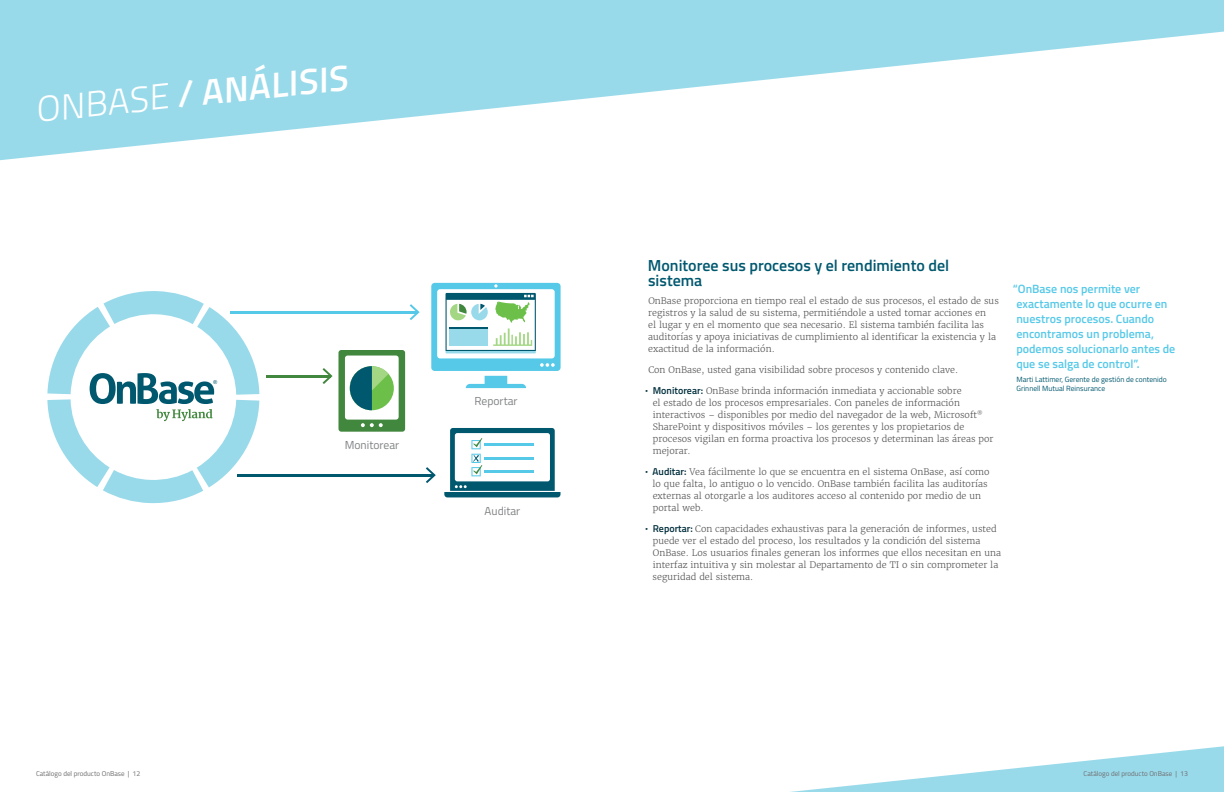
<style>
.page{position:relative;width:1224px;height:792px;background:#fff}
.page>*{position:absolute;margin:0;border:0;box-sizing:border-box;transform-origin:0 0}
.t1{font:600 36px "Titillium";color:#fff}
.t2{font:300 36px "Titillium";color:#fff}
.t3{font:600 16px/15px "Titillium";color:#00586f}
.t4{font:600 12px/15px "Titillium";color:#57c9e8}
.t5{font:11.6px "Titillium";color:#808284}
.t6{font:300 9px/12px "Merriweather ST";color:#4d4d4f}
.t7{font:7.5px/9px "Titillium";color:#00586f}
.t8{font:7px "Titillium";color:#6f6d70}
.s1{font-weight:700;color:#002f3c}
.s2{font-family:"Titillium";font-weight:600;font-size:10px;color:#002f3c}
</style>
<div class="page">
<svg style="left:0;top:0;width:1224px;height:160px;fill:#99daea"></svg>
<hr style="left:230px;top:311px;width:188px;height:2px;background:#57c9e8">
<svg style="left:410px;top:304px;width:10px;height:16px"></svg>
<hr style="left:237px;top:474px;width:197px;height:2px;background:#00586f">
<svg style="left:426px;top:467px;width:10px;height:16px"></svg>
<hr style="left:266px;top:375px;width:64px;height:2px;background:#42873e">
<svg style="left:47px;top:291px;width:212px;height:213px"></svg>
<svg style="left:323px;top:350px;width:82px;height:82px"></svg>
<svg style="left:444px;top:428px;width:117px;height:69px"></svg>
<svg style="left:431px;top:283px;width:130px;height:105px"></svg>
<svg style="left:790px;top:746px;width:434px;height:46px"></svg>
<h1 class="t2" style="left:33px;top:84px;width:92px;rotate:-6deg">OnBase</h1>
<h1 class="t1" style="left:174px;top:68px;width:113px;rotate:-6deg">/ Análisis</h1>
<p class="t8" style="left:36px;top:768px;width:106px">Catálogo del producto OnBase | 12</p>
<p class="t5" style="left:345px;top:437px;width:56px">Monitorear</p>
<p class="t5" style="left:474px;top:393px;width:45px">Reportar</p>
<p class="t5" style="left:485px;top:503px;width:37px">Auditar</p>
<h2 class="t3" style="left:648px;top:257px;width:303px">Monitoree sus procesos y el rendimiento del sistema</h2>
<p class="t6" style="left:648px;top:295px;width:352px">OnBase proporciona en tiempo real el estado de sus procesos, el estado de sus registros y la salud de su sistema, permitiéndole a usted tomar acciones en<br>el lugar y en el momento que sea necesario. El sistema también facilita las auditorías y apoya iniciativas de cumplimiento al identificar la existencia y la exactitud de la información.</p>
<p class="t6" style="left:648px;top:364px;width:311px">Con OnBase, usted gana visibilidad sobre procesos y contenido clave.</p>
<p class="t6" style="left:653px;top:385px;width:342px;text-indent:-8px"><span class="s1">•</span> <span class="s2">Monitorear:</span> OnBase brinda información inmediata y accionable sobre<br>el estado de los procesos empresariales. Con paneles de información interactivos – disponibles por medio del navegador de la web, Microsoft<sup>® </sup>SharePoint y dispositivos móviles – los gerentes y los propietarios de procesos vigilan en forma proactiva los procesos y determinan las áreas por mejorar.</p>
<p class="t6" style="left:653px;top:466px;width:338px;text-indent:-8px"><span class="s1">•</span> <span class="s2">Auditar:</span> Vea fácilmente lo que se encuentra en el sistema OnBase, así como lo que falta, lo antiguo o lo vencido. OnBase también facilita las auditorías externas al otorgarle a los auditores acceso al contenido por medio de un portal web.</p>
<p class="t6" style="left:653px;top:523px;width:350px;text-indent:-8px"><span class="s1">•</span> <span class="s2">Reportar:</span> Con capacidades exhaustivas para la generación de informes, usted puede ver el estado del proceso, los resultados y la condición del sistema OnBase. Los usuarios finales generan los informes que ellos necesitan en una interfaz intuitiva y sin molestar al Departamento de TI o sin comprometer la seguridad del sistema.</p>
<h3 class="t4" style="left:1013px;top:281px;width:164px">“OnBase nos permite ver exactamente lo que ocurre en nuestros procesos. Cuando encontramos un problema, podemos solucionarlo antes de que se salga de control”.</h3>
<p class="t7" style="left:1016px;top:374px;width:152px">Marti Lattimer, Gerente de gestión de contenido<br>Grinnell Mutual Reinsurance</p>
<p class="t8" style="left:1084px;top:768px;width:106px">Catálogo del producto OnBase | 13</p>
</div>
